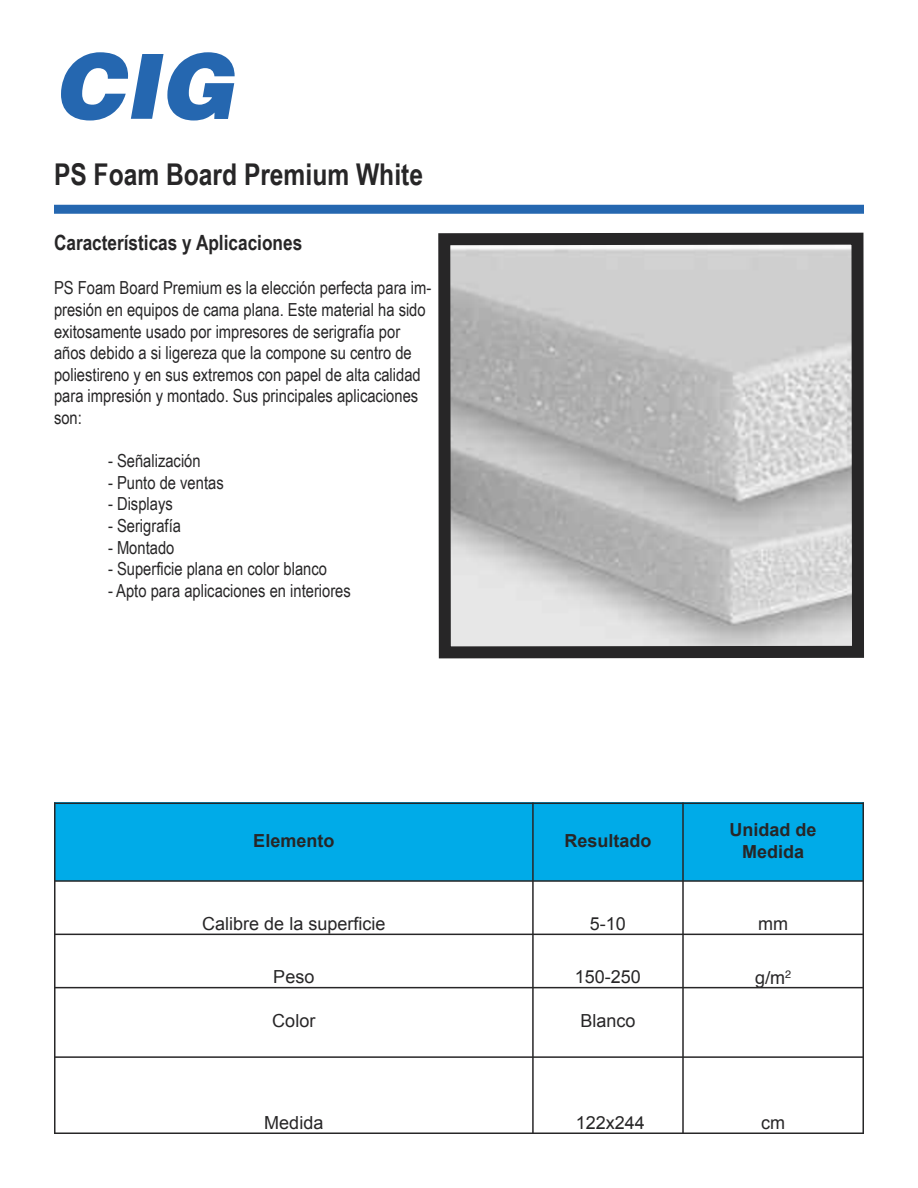
<style>
.page{position:relative;width:918px;height:1188px;background:#fff}
.page>*{position:absolute;margin:0;border:0;box-sizing:border-box;transform-origin:0 0}
.t1{font:italic 900 90px "Helvetica";color:#2567b0}
.t2{font:700 30px "Arial Narrow";color:#272627}
.t3{font:700 21px "Arial Narrow";color:#272627}
.t4{font:18px/21.6px "Arial Narrow";color:#272627}
.t5{font:18px "Arial";color:#272627}
.t6{font:700 18px/21.6px "Arial";color:#272627;text-align:center}
.t7{font:18px "Helvetica";color:#272627}
</style>
<div class="page">
<div style="left:54px;top:205px;width:810px;height:9px;background:#2567b0"></div>
<div style="left:54px;top:803px;width:479px;height:78px;background:#00abe8"></div>
<div style="left:533px;top:803px;width:150px;height:78px;background:#00abe8"></div>
<div style="left:683px;top:803px;width:181px;height:78px;background:#00abe8"></div>
<hr style="left:54px;top:803px;width:2px;height:331px;background:#272627">
<hr style="left:532px;top:803px;width:2px;height:331px;background:#272627">
<hr style="left:682px;top:803px;width:2px;height:331px;background:#272627">
<hr style="left:862px;top:803px;width:2px;height:331px;background:#272627">
<hr style="left:54px;top:803px;width:810px;height:1px;background:#272627">
<hr style="left:54px;top:880px;width:810px;height:2px;background:#272627">
<hr style="left:54px;top:934px;width:810px;height:1px;background:#272627">
<hr style="left:54px;top:987px;width:810px;height:1px;background:#272627">
<hr style="left:54px;top:1056px;width:810px;height:2px;background:#272627">
<hr style="left:54px;top:1132px;width:810px;height:2px;background:#272627">
<svg style="left:438px;top:232px;width:426px;height:427px;background:#b4b4b4"></svg>
<h1 class="t1" style="left:54px;top:54px;width:182px">CIG</h1>
<h2 class="t2" style="left:54px;top:157px;width:371px">PS Foam Board Premium White</h2>
<p class="t3" style="left:54px;top:230px;width:250px">Características y Aplicaciones</p>
<p class="t4" style="left:54px;top:277px;width:379px">PS Foam Board Premium es la elección perfecta para im&shy;presión en equipos de cama plana. Este material ha sido exitosamente usado por impresores de serigrafía por años debido a si ligereza que la compone su centro de poliestireno y en sus extremos con papel de alta calidad para impresión y montado. Sus principales aplicaciones son:</p>
<p class="t4" style="left:108px;top:450px;width:94px">- Señalización</p>
<p class="t4" style="left:108px;top:472px;width:117px">- Punto de ventas</p>
<p class="t4" style="left:108px;top:493px;width:66px">- Displays</p>
<p class="t4" style="left:108px;top:515px;width:75px">- Serigrafía</p>
<p class="t4" style="left:108px;top:536px;width:68px">- Montado</p>
<p class="t4" style="left:108px;top:558px;width:221px">- Superficie plana en color blanco</p>
<p class="t4" style="left:108px;top:580px;width:244px">- Apto para aplicaciones en interiores</p>
<p class="t6" style="left:253px;top:830px;width:83px">Elemento</p>
<p class="t6" style="left:564px;top:830px;width:89px">Resultado</p>
<p class="t6" style="left:730px;top:819px;width:89px">Unidad de<br>Medida</p>
<p class="t5" style="left:202px;top:914px;width:185px">Calibre de la superficie</p>
<p class="t5" style="left:590px;top:914px;width:38px">5-10</p>
<p class="t5" style="left:758px;top:914px;width:31px">mm</p>
<p class="t5" style="left:273px;top:967px;width:43px">Peso</p>
<p class="t5" style="left:575px;top:967px;width:68px">150-250</p>
<p class="t7" style="left:755px;top:970px;width:38px">g/m<sup>2</sup></p>
<p class="t5" style="left:272px;top:1011px;width:45px">Color</p>
<p class="t5" style="left:580px;top:1011px;width:57px">Blanco</p>
<p class="t5" style="left:264px;top:1112px;width:61px">Medida</p>
<p class="t5" style="left:576px;top:1112px;width:71px">122x244</p>
<p class="t5" style="left:761px;top:1112px;width:25px">cm</p>
</div>
